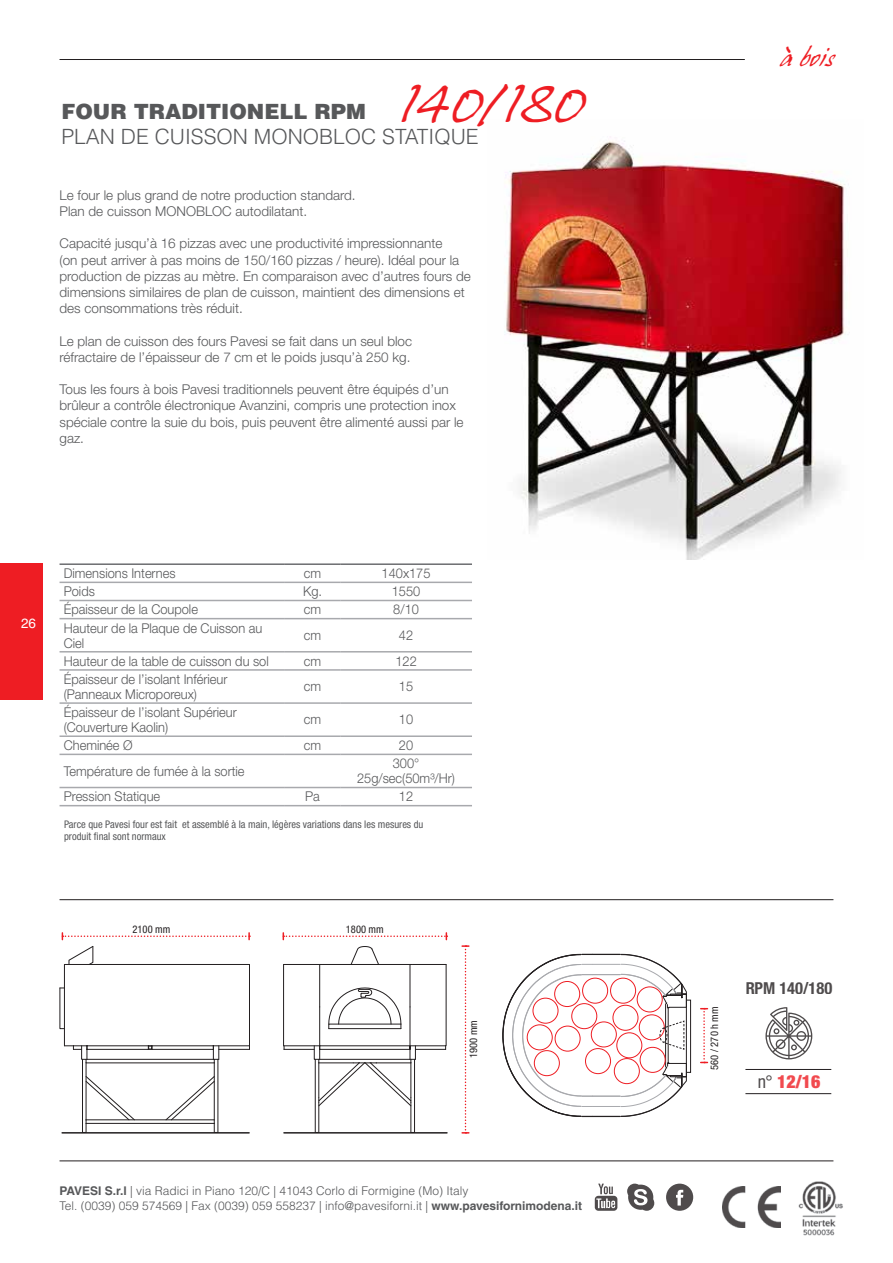
<style>
.page{position:relative;width:893px;height:1263px;background:#fff}
.page>*{position:absolute;margin:0;border:0;box-sizing:border-box;transform-origin:0 0}
.t1{font:44.4px "Hans Hand";color:#ee1d23}
.t2{font:24px "Hans Hand";color:#ee1d23}
.t3{font:300 21px "Helvetica LT Std";color:#57585a}
.t4{font:900 21px "Helvetica LT Std";color:#57585a}
.t5{font:900 condensed 18px "Helvetica Neue LT Std";color:#ee1d23}
.t6{font:700 condensed 16.5px "Helvetica Neue LT Std";color:#231f20}
.t7{font:300 13.5px/16.2px "Helvetica Neue LT Std";color:#57585a}
.t8{font:300 13.5px/15px "Helvetica Neue LT Std";color:#57585a;scale:.95 1}
.t9{font:13.5px "Helvetica LT Std";color:#fff}
.t10{font:300 12px/15px "Helvetica LT Std";color:#57585a}
.t11{font:condensed 10.5px/12.6px "Helvetica Neue LT Std";color:#57585a}
.t12{font:condensed 10.5px "Helvetica Neue LT Std";color:#231f20}
.s1{font-weight:700}
.s2{font-weight:400;color:#231f20}
</style>
<div class="page">
<img style="left:504px;top:136px;width:341px;height:424px">
<svg style="left:765px;top:1007px;width:47px;height:52px"></svg>
<hr style="left:745px;top:1093px;width:86px;height:1px;background:#231f20">
<hr style="left:745px;top:1069px;width:86px;height:1px;background:#231f20">
<hr style="left:82px;top:1059px;width:1px;height:73px;background:#231f20">
<hr style="left:86px;top:1063px;width:1px;height:57px;background:#231f20">
<hr style="left:214px;top:1063px;width:1px;height:57px;background:#231f20">
<hr style="left:218px;top:1059px;width:1px;height:73px;background:#231f20">
<hr style="left:219px;top:1049px;width:30px;height:1px;background:#231f20">
<hr style="left:64px;top:1045px;width:185px;height:1px;background:#231f20">
<svg style="left:72px;top:1045px;width:147px;height:19px"></svg>
<hr style="left:64px;top:964px;width:1px;height:82px;background:#231f20">
<hr style="left:249px;top:964px;width:1px;height:82px;background:#231f20">
<svg style="left:59px;top:987px;width:6px;height:42px"></svg>
<svg style="left:85px;top:1075px;width:133px;height:57px"></svg>
<hr style="left:414px;top:1059px;width:1px;height:73px;background:#231f20">
<hr style="left:410px;top:1102px;width:1px;height:30px;background:#231f20">
<hr style="left:318px;top:1102px;width:1px;height:30px;background:#231f20">
<hr style="left:315px;top:1059px;width:1px;height:73px;background:#231f20">
<hr style="left:62px;top:1132px;width:187px;height:1px;background:#231f20">
<hr style="left:284px;top:1132px;width:163px;height:1px;background:#231f20">
<svg style="left:283px;top:933px;width:164px;height:7px"></svg>
<svg style="left:62px;top:933px;width:188px;height:32px"></svg>
<svg style="left:462px;top:945px;width:7px;height:188px"></svg>
<svg style="left:701px;top:1008px;width:6px;height:55px"></svg>
<div style="left:686px;top:1000px;width:5px;height:73px;border:1px solid #231f20"></div>
<svg style="left:502px;top:953px;width:185px;height:164px"></svg>
<svg style="left:283px;top:946px;width:164px;height:161px"></svg>
<hr style="left:60px;top:582px;width:225px;height:1px;background:#a8a9ad">
<hr style="left:285px;top:582px;width:55px;height:1px;background:#a8a9ad">
<hr style="left:340px;top:582px;width:132px;height:1px;background:#a8a9ad">
<hr style="left:60px;top:600px;width:225px;height:1px;background:#a8a9ad">
<hr style="left:285px;top:600px;width:55px;height:1px;background:#a8a9ad">
<hr style="left:340px;top:600px;width:132px;height:1px;background:#a8a9ad">
<hr style="left:60px;top:618px;width:225px;height:1px;background:#a8a9ad">
<hr style="left:285px;top:618px;width:55px;height:1px;background:#a8a9ad">
<hr style="left:340px;top:618px;width:132px;height:1px;background:#a8a9ad">
<hr style="left:60px;top:651px;width:225px;height:1px;background:#a8a9ad">
<hr style="left:285px;top:651px;width:55px;height:1px;background:#a8a9ad">
<hr style="left:340px;top:651px;width:132px;height:1px;background:#a8a9ad">
<hr style="left:60px;top:669px;width:225px;height:2px;background:#a8a9ad">
<hr style="left:285px;top:669px;width:55px;height:2px;background:#a8a9ad">
<hr style="left:340px;top:669px;width:132px;height:2px;background:#a8a9ad">
<hr style="left:60px;top:702px;width:225px;height:2px;background:#a8a9ad">
<hr style="left:285px;top:702px;width:55px;height:2px;background:#a8a9ad">
<hr style="left:340px;top:702px;width:132px;height:2px;background:#a8a9ad">
<hr style="left:60px;top:735px;width:225px;height:2px;background:#a8a9ad">
<hr style="left:285px;top:735px;width:55px;height:2px;background:#a8a9ad">
<hr style="left:340px;top:735px;width:132px;height:2px;background:#a8a9ad">
<hr style="left:60px;top:754px;width:225px;height:1px;background:#a8a9ad">
<hr style="left:285px;top:754px;width:55px;height:1px;background:#a8a9ad">
<hr style="left:340px;top:754px;width:132px;height:1px;background:#a8a9ad">
<hr style="left:60px;top:787px;width:225px;height:1px;background:#a8a9ad">
<hr style="left:285px;top:787px;width:55px;height:1px;background:#a8a9ad">
<hr style="left:340px;top:787px;width:132px;height:1px;background:#a8a9ad">
<hr style="left:60px;top:805px;width:225px;height:1px;background:#a8a9ad">
<hr style="left:285px;top:805px;width:55px;height:1px;background:#a8a9ad">
<hr style="left:340px;top:805px;width:132px;height:1px;background:#a8a9ad">
<hr style="left:60px;top:563px;width:225px;height:2px;background:#6c6d70">
<hr style="left:285px;top:563px;width:55px;height:2px;background:#6c6d70">
<hr style="left:340px;top:563px;width:132px;height:2px;background:#6c6d70">
<div style="left:0;top:563px;width:43px;height:136px;background:#ee1d23"></div>
<hr style="left:60px;top:899px;width:773px;height:1px;background:#231f20">
<hr style="left:60px;top:1160px;width:773px;height:1px;background:#231f20">
<hr style="left:60px;top:59px;width:685px;height:1px;background:#231f20">
<img style="left:798px;top:1181px;width:45px;height:55px">
<img style="left:722px;top:1186px;width:59px;height:42px">
<svg style="left:627px;top:1183px;width:27px;height:28px"></svg>
<svg style="left:595px;top:1183px;width:22px;height:28px"></svg>
<svg style="left:666px;top:1183px;width:27px;height:28px"></svg>
<h1 class="t1" style="left:400px;top:80px;width:184px">140/180</h1>
<h3 class="t4" style="left:61px;top:98px;width:306px">FOUR TRADITIONELL RPM</h3>
<h3 class="t3" style="left:61px;top:124px;width:419px">PLAN DE CUISSON MONOBLOC STATIQUE</h3>
<p class="t7" style="left:60px;top:187px;width:298px">Le four le plus grand de notre production standard.<br>Plan de cuisson MONOBLOC autodilatant.</p>
<p class="t7" style="left:60px;top:235px;width:413px">Capacité jusqu’à 16 pizzas avec une productivité impressionnante<br>(on peut arriver à pas moins de 150/160 pizzas / heure). Idéal pour la production de pizzas au mètre. En comparaison avec d’autres fours de dimensions similaires de plan de cuisson, maintient des dimensions et des consommations très réduit.</p>
<p class="t7" style="left:60px;top:332px;width:354px">Le plan de cuisson des fours Pavesi se fait dans un seul bloc réfractaire de l’épaisseur de 7 cm et le poids jusqu’à 250 kg.</p>
<p class="t7" style="left:60px;top:381px;width:406px">Tous les fours à bois Pavesi traditionnels peuvent être équipés d’un brûleur a contrôle électronique Avanzini, compris une protection inox spéciale contre la suie du bois, puis peuvent être alimenté aussi par le gaz.</p>
<p class="t9" style="left:21px;top:616px;width:17px">26</p>
<p class="t8" style="left:64px;top:565px;width:119px">Dimensions Internes</p>
<p class="t8" style="left:304px;top:565px;width:20px">cm</p>
<p class="t8" style="left:382px;top:565px;width:53px">140x175</p>
<p class="t8" style="left:64px;top:584px;width:34px">Poids</p>
<p class="t8" style="left:303px;top:584px;width:22px">Kg.</p>
<p class="t8" style="left:392px;top:584px;width:32px">1550</p>
<p class="t8" style="left:64px;top:602px;width:143px">Épaisseur de la Coupole</p>
<p class="t8" style="left:304px;top:602px;width:20px">cm</p>
<p class="t8" style="left:393px;top:602px;width:29px">8/10</p>
<p class="t8" style="left:64px;top:620px;width:211px">Hauteur de la Plaque de Cuisson au<br>Ciel</p>
<p class="t8" style="left:304px;top:627px;width:20px">cm</p>
<p class="t8" style="left:399px;top:627px;width:17px">42</p>
<p class="t8" style="left:64px;top:653px;width:217px">Hauteur de la table de cuisson du sol</p>
<p class="t8" style="left:304px;top:653px;width:20px">cm</p>
<p class="t8" style="left:395px;top:653px;width:24px">122</p>
<p class="t8" style="left:64px;top:671px;width:174px">Épaisseur de l’isolant Inférieur (Panneaux Microporeux)</p>
<p class="t8" style="left:304px;top:679px;width:20px">cm</p>
<p class="t8" style="left:399px;top:679px;width:17px">15</p>
<p class="t8" style="left:64px;top:704px;width:184px">Épaisseur de l’isolant Supérieur (Couverture Kaolin)</p>
<p class="t8" style="left:304px;top:712px;width:20px">cm</p>
<p class="t8" style="left:399px;top:712px;width:17px">10</p>
<p class="t8" style="left:64px;top:737px;width:74px">Cheminée Ø</p>
<p class="t8" style="left:304px;top:737px;width:20px">cm</p>
<p class="t8" style="left:399px;top:737px;width:17px">20</p>
<p class="t8" style="left:64px;top:763px;width:192px">Température de fumée à la sortie</p>
<p class="t8" style="left:357px;top:756px;width:105px;text-align:center">300°<br>25g/sec(50m³/Hr)</p>
<p class="t8" style="left:64px;top:789px;width:103px">Pression Statique</p>
<p class="t8" style="left:305px;top:789px;width:17px">Pa</p>
<p class="t8" style="left:399px;top:789px;width:17px">12</p>
<p class="t11" style="left:64px;top:818px;width:361px">Parce que Pavesi four est fait et assemblé à la main, légères variations dans les mesures du produit final sont normaux</p>
<p class="t12" style="left:133px;top:923px;width:39px">2100 mm</p>
<p class="t12" style="left:346px;top:923px;width:39px">1800 mm</p>
<p class="t12" style="left:467px;top:1058px;width:39px;rotate:-90deg">1900 mm</p>
<p class="t10" style="left:60px;top:1183px;width:524px"><span class="s1">PAVESI S.r.l</span> | via Radici in Piano 120/C | 41043 Corlo di Formigine (Mo) Italy<br>Tel. (0039) 059 574569 | Fax (0039) 059 558237 | info@pavesiforni.it | <span class="s1">www.pavesifornimodena.it</span></p>
<h2 class="t2" style="left:780px;top:43px;width:55px">à bois</h2>
<p class="t12" style="left:708px;top:1070px;width:65px;rotate:-90deg">560 / 270 h mm</p>
<p class="t6" style="left:745px;top:978px;width:88px">RPM 140/180</p>
<h3 class="t5" style="left:757px;top:1070px;width:65px"><span class="s2">n°</span> 12/16</h3>
</div>
